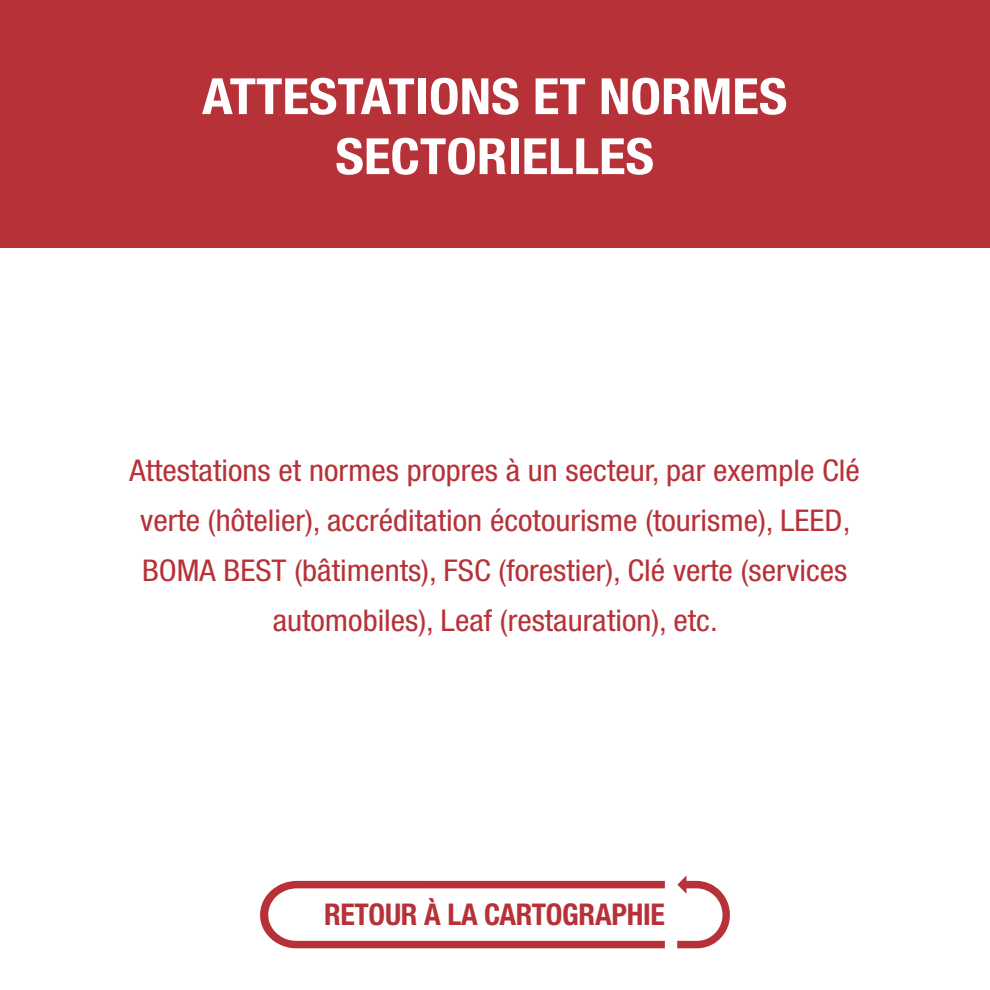
<style>
.page{position:relative;width:990px;height:990px;background:#fff}
.page>*{position:absolute;margin:0;border:0;box-sizing:border-box;transform-origin:0 0}
.t1{font:700 condensed 50px/60px "Helvetica Neue LT Std";color:#fff;text-align:center;scale:1.1 1}
.t2{font:condensed 30px/50px "Helvetica Neue LT Std";color:#b73238;text-align:center;scale:1.08 1}
.t3{font:700 condensed 30px "Helvetica Neue LT Std";letter-spacing:-.01em;color:#b73238}
</style>
<div class="page">
<svg style="left:677px;top:875px;width:53px;height:73px"></svg>
<svg style="left:260px;top:881px;width:405px;height:67px"></svg>
<div style="left:0;top:0;width:990px;height:248px;background:#b73238"></div>
<h1 class="t1" style="left:202px;top:66px;width:534px">ATTESTATIONS ET NORMES<br>SECTORIELLES</h1>
<p class="t2" style="left:129px;top:445px;width:678px">Attestations et normes propres à un secteur, par exemple Clé verte (hôtelier), accréditation écotourisme (tourisme), LEED, BOMA BEST (bâtiments), FSC (forestier), Clé verte (services automobiles), Leaf (restauration), etc.</p>
<p class="t3" style="left:324px;top:897px;width:342px">RETOUR À LA CARTOGRAPHIE</p>
</div>
